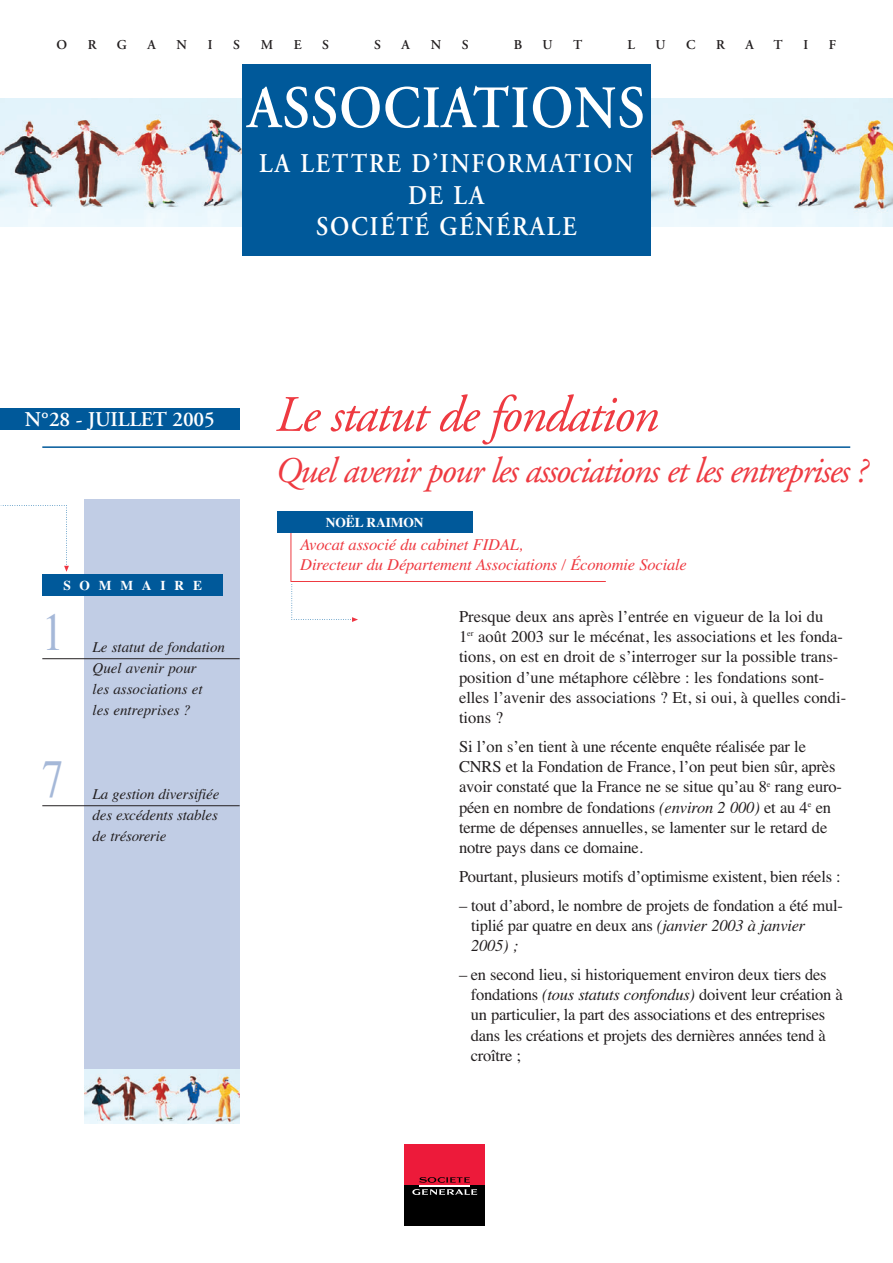
<style>
.page{position:relative;width:893px;height:1263px;background:#fff}
.page>*{position:absolute;margin:0;border:0;box-sizing:border-box;transform-origin:0 0}
.t1{font:600 60px "Adobe Garamond";letter-spacing:.02em;color:#fff;scale:.9 1}
.t2{font:54px "Times";color:#a5b8d8;scale:.8 1}
.t3{font:italic 51px "Adobe Garamond";letter-spacing:-.03em;color:#ee3a41}
.t4{font:italic 36px "Adobe Garamond";letter-spacing:-.04em;color:#ee3a41}
.t5{font:600 27px/31.5px "Adobe Garamond";letter-spacing:.075em;color:#fff;text-align:center;scale:.9 1}
.t6{font:600 21px "Adobe Garamond";letter-spacing:-.01em;color:#fff}
.t7{font:16.5px/20.2px "Times";letter-spacing:-.01em;color:#231f20}
.t8{font:italic 16.5px/19.5px "Times";letter-spacing:-.01em;color:#ee3a41}
.t9{font:italic 15px/21px "Times";color:#231f20}
.t10{font:600 13.5px "Adobe Garamond";color:#231f20}
.t11{font:700 13.5px "Times";letter-spacing:-.01em;color:#fff}
.t12{font:700 13.5px "Times";letter-spacing:.65em;color:#fff}
.s1{font-style:italic}
</style>
<div class="page">
<div style="left:84px;top:499px;width:155px;height:624px;background:#c1cde5"></div>
<img style="left:84px;top:1070px;width:155px;height:53px">
<div style="left:404px;top:1144px;width:81px;height:41px;background:#ed1a3a"></div>
<div style="left:404px;top:1185px;width:81px;height:40px;background:#000"></div>
<hr style="left:420px;top:1185px;width:50px;height:1px;background:#fff">
<svg style="left:412px;top:1189px;width:65px;height:6px"></svg>
<svg style="left:420px;top:1177px;width:50px;height:6px"></svg>
<hr style="left:42px;top:658px;width:198px;height:1px;background:#231f20">
<hr style="left:42px;top:805px;width:198px;height:1px;background:#231f20">
<div style="left:42px;top:574px;width:181px;height:22px;background:#00599a"></div>
<svg style="left:1px;top:505px;width:68px;height:67px"></svg>
<div style="left:0;top:408px;width:239px;height:21px;background:#00599a"></div>
<img style="left:0;top:99px;width:242px;height:127px">
<img style="left:650px;top:99px;width:243px;height:127px">
<div style="left:242px;top:64px;width:408px;height:192px;background:#00599a"></div>
<hr style="left:42px;top:446px;width:808px;height:2px;background:#00599a">
<svg style="left:291px;top:584px;width:67px;height:38px"></svg>
<hr style="left:291px;top:527px;width:1px;height:55px;background:#ee3a41">
<hr style="left:291px;top:581px;width:315px;height:1px;background:#ee3a41">
<div style="left:277px;top:511px;width:196px;height:21px;background:#00599a"></div>
<p class="t10" style="left:56px;top:39px;width:12px">O</p>
<p class="t10" style="left:88px;top:39px;width:10px">R</p>
<p class="t10" style="left:117px;top:39px;width:12px">G</p>
<p class="t10" style="left:148px;top:39px;width:10px">A</p>
<p class="t10" style="left:177px;top:39px;width:12px">N</p>
<p class="t10" style="left:208px;top:39px;width:6px">I</p>
<p class="t10" style="left:233px;top:39px;width:8px">S</p>
<p class="t10" style="left:261px;top:39px;width:14px">M</p>
<p class="t10" style="left:294px;top:39px;width:9px">E</p>
<p class="t10" style="left:322px;top:39px;width:8px">S</p>
<p class="t10" style="left:374px;top:39px;width:8px">S</p>
<p class="t10" style="left:402px;top:39px;width:10px">A</p>
<p class="t10" style="left:431px;top:39px;width:12px">N</p>
<p class="t10" style="left:462px;top:39px;width:8px">S</p>
<p class="t10" style="left:514px;top:39px;width:10px">B</p>
<p class="t10" style="left:543px;top:39px;width:12px">U</p>
<p class="t10" style="left:573px;top:39px;width:11px">T</p>
<p class="t10" style="left:628px;top:39px;width:9px">L</p>
<p class="t10" style="left:655px;top:39px;width:12px">U</p>
<p class="t10" style="left:686px;top:39px;width:11px">C</p>
<p class="t10" style="left:716px;top:39px;width:10px">R</p>
<p class="t10" style="left:746px;top:39px;width:10px">A</p>
<p class="t10" style="left:774px;top:39px;width:11px">T</p>
<p class="t10" style="left:803px;top:39px;width:6px">I</p>
<p class="t10" style="left:829px;top:39px;width:9px">F</p>
<h1 class="t1" style="left:248px;top:84px;width:443px">ASSOCIATIONS</h1>
<h3 class="t5" style="left:259px;top:150px;width:418px">LA LETTRE D’INFORMATION<br>DE LA<br>SOCIÉTÉ GÉNÉRALE</h3>
<p class="t6" style="left:25px;top:410px;width:192px">N°28 - JUILLET 2005</p>
<p class="t12" style="left:63px;top:580px;width:140px">SOMMAIRE</p>
<h2 class="t2" style="left:42px;top:612px;width:28px">1</h2>
<h2 class="t2" style="left:42px;top:759px;width:28px">7</h2>
<p class="t9" style="left:93px;top:638px;width:134px">Le statut de fondation<br>Quel avenir pour<br>les associations et<br>les entreprises ?</p>
<p class="t9" style="left:93px;top:785px;width:128px;text-align:justify">La gestion diversifiée des excédents stables de trésorerie</p>
<h3 class="t3" style="left:276px;top:394px;width:385px">Le statut de fondation</h3>
<h3 class="t4" style="left:276px;top:456px;width:594px">Quel avenir pour les associations et les entreprises ?</h3>
<p class="t11" style="left:326px;top:517px;width:99px">NOËL RAIMON</p>
<p class="t8" style="left:300px;top:537px;width:388px">Avocat associé du cabinet FIDAL,<br>Directeur du Département Associations / Économie Sociale</p>
<p class="t7" style="left:459px;top:608px;width:389px">Presque deux ans après l’entrée en vigueur de la loi du<br>1<sup>er</sup> août 2003 sur le mécénat, les associations et les fonda&shy;tions, on est en droit de s’interroger sur la possible trans&shy;position d’une métaphore célèbre : les fondations sont&shy;elles l’avenir des associations ? Et, si oui, à quelles condi&shy;tions ?</p>
<p class="t7" style="left:459px;top:738px;width:384px">Si l’on s’en tient à une récente enquête réalisée par le CNRS et la Fondation de France, l’on peut bien sûr, après avoir constaté que la France ne se situe qu’au 8<sup>e</sup> rang euro&shy;péen en nombre de fondations <span class="s1">(environ 2 000)</span> et au 4<sup>e</sup> en terme de dépenses annuelles, se lamenter sur le retard de notre pays dans ce domaine.</p>
<p class="t7" style="left:459px;top:868px;width:383px">Pourtant, plusieurs motifs d’optimisme existent, bien réels :</p>
<p class="t7" style="left:471px;top:896px;width:373px;text-indent:-12px">– tout d’abord, le nombre de projets de fondation a été mul&shy;tiplié par quatre en deux ans <span class="s1">(janvier 2003 à janvier<br>2005) ;</span></p>
<p class="t7" style="left:471px;top:966px;width:374px;text-indent:-12px">– en second lieu, si historiquement environ deux tiers des fondations <span class="s1">(tous statuts confondus)</span> doivent leur création à un particulier, la part des associations et des entreprises dans les créations et projets des dernières années tend à croître ;</p>
</div>
